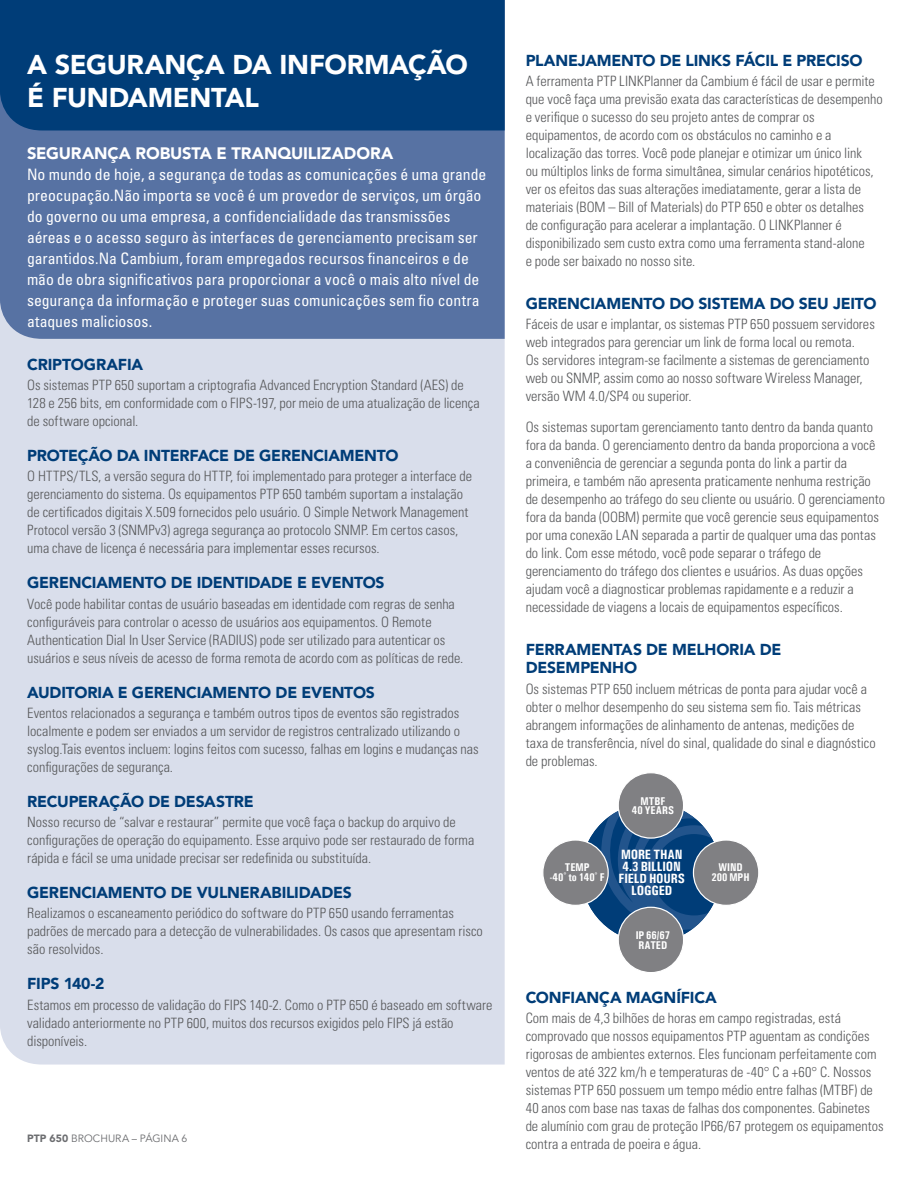
<style>
.page{position:relative;width:918px;height:1188px;background:#fff}
.page>*{position:absolute;margin:0;border:0;box-sizing:border-box;transform-origin:0 0}
.t1{font:900 27px/32.4px "Avenir LT Std";letter-spacing:-.01em;color:#fff}
.t2{font:900 16.5px "Avenir LT Std";letter-spacing:-.01em;color:#fff}
.t3{font:condensed 15.75px/21px "Univers LT Std";color:#fff}
.t4{font:900 15.75px/18.9px "Avenir LT Std";letter-spacing:-.015em;color:#003d78}
.t5{font:300 condensed 14.25px/18px "Univers LT Std";color:#57585a}
.t6{font:700 condensed 13.5px/12px "Univers";letter-spacing:-.01em;color:#fff;text-align:center}
.t7{font:700 condensed 11.25px/9.8px "Univers";color:#fff;text-align:center}
.t8{font:10.5px "Avenir LT Std";letter-spacing:.005em;color:#6c6d70}
.s1{font-weight:900}
</style>
<div class="page">
<div style="left:0;top:339px;width:505px;height:726px;background:#d9deeb"></div>
<div style="left:0;top:130px;width:505px;height:209px;background:#5772a3"></div>
<div style="left:0;top:0;width:505px;height:130px;background:#003d78"></div>
<svg style="left:588px;top:811px;width:126px;height:124px;background:#2f5f91"></svg>
<div style="left:618px;top:772px;width:66px;height:67px;background:#808083;border:1px solid #fff;border-radius:50%"></div>
<div style="left:542px;top:839px;width:67px;height:67px;background:#808083;border:1px solid #fff;border-radius:50%"></div>
<div style="left:693px;top:839px;width:66px;height:67px;background:#808083;border:1px solid #fff;border-radius:50%"></div>
<div style="left:618px;top:907px;width:66px;height:66px;background:#808083;border:1px solid #fff;border-radius:50%"></div>
<h1 class="t1" style="left:27px;top:49px;width:443px">A SEGURANÇA DA INFORMAÇÃO<br>É FUNDAMENTAL</h1>
<p class="t2" style="left:27px;top:143px;width:368px">SEGURANÇA ROBUSTA E TRANQUILIZADORA</p>
<p class="t3" style="left:27px;top:163px;width:461px">No mundo de hoje, a segurança de todas as comunicações é uma grande preocupação.Não importa se você é um provedor de serviços, um órgão do governo ou uma empresa, a confidencialidade das transmissões aéreas e o acesso seguro às interfaces de gerenciamento precisam ser garantidos.Na Cambium, foram empregados recursos financeiros e de mão de obra significativos para proporcionar a você o mais alto nível de segurança da informação e proteger suas comunicações sem fio contra ataques maliciosos.</p>
<p class="t4" style="left:27px;top:355px;width:117px">CRIPTOGRAFIA</p>
<p class="t5" style="left:27px;top:376px;width:454px">Os sistemas PTP 650 suportam a criptografia Advanced Encryption Standard (AES) de<br>128 e 256 bits, em conformidade com o FIPS-197, por meio de uma atualização de licença de software opcional.</p>
<p class="t4" style="left:27px;top:446px;width:373px">PROTEÇÃO DA INTERFACE DE GERENCIAMENTO</p>
<p class="t5" style="left:27px;top:467px;width:446px">O HTTPS/TLS, a versão segura do HTTP, foi implementado para proteger a interface de gerenciamento do sistema. Os equipamentos PTP 650 também suportam a instalação de certificados digitais X.509 fornecidos pelo usuário. O Simple Network Management Protocol versão 3 (SNMPv3) agrega segurança ao protocolo SNMP. Em certos casos, uma chave de licença é necessária para implementar esses recursos.</p>
<p class="t4" style="left:27px;top:573px;width:359px">GERENCIAMENTO DE IDENTIDADE E EVENTOS</p>
<p class="t5" style="left:27px;top:595px;width:438px">Você pode habilitar contas de usuário baseadas em identidade com regras de senha configuráveis para controlar o acesso de usuários aos equipamentos. O Remote Authentication Dial In User Service (RADIUS) pode ser utilizado para autenticar os usuários e seus níveis de acesso de forma remota de acordo com as políticas de rede.</p>
<p class="t4" style="left:27px;top:683px;width:349px">AUDITORIA E GERENCIAMENTO DE EVENTOS</p>
<p class="t5" style="left:27px;top:704px;width:453px">Eventos relacionados a segurança e também outros tipos de eventos são registrados localmente e podem ser enviados a um servidor de registros centralizado utilizando o syslog.Tais eventos incluem: logins feitos com sucesso, falhas em logins e mudanças nas configurações de segurança.</p>
<p class="t4" style="left:27px;top:792px;width:228px">RECUPERAÇÃO DE DESASTRE</p>
<p class="t5" style="left:27px;top:813px;width:449px">Nosso recurso de “salvar e restaurar” permite que você faça o backup do arquivo de configurações de operação do equipamento. Esse arquivo pode ser restaurado de forma rápida e fácil se uma unidade precisar ser redefinida ou substituída.</p>
<p class="t4" style="left:27px;top:883px;width:326px">GERENCIAMENTO DE VULNERABILIDADES</p>
<p class="t5" style="left:27px;top:904px;width:457px">Realizamos o escaneamento periódico do software do PTP 650 usando ferramentas padrões de mercado para a detecção de vulnerabilidades. Os casos que apresentam risco são resolvidos.</p>
<p class="t4" style="left:27px;top:974px;width:79px">FIPS 140-2</p>
<p class="t5" style="left:27px;top:996px;width:467px">Estamos em processo de validação do FIPS 140-2. Como o PTP 650 é baseado em software validado anteriormente no PTP 600, muitos dos recursos exigidos pelo FIPS já estão disponíveis.</p>
<p class="t8" style="left:27px;top:1132px;width:162px"><span class="s1">PTP 650</span> BROCHURA – PÁGINA 6</p>
<p class="t4" style="left:526px;top:51px;width:338px">PLANEJAMENTO DE LINKS FÁCIL E PRECISO</p>
<p class="t5" style="left:526px;top:72px;width:359px">A ferramenta PTP LINKPlanner da Cambium é fácil de usar e permite que você faça uma previsão exata das características de desempenho e verifique o sucesso do seu projeto antes de comprar os equipamentos, de acordo com os obstáculos no caminho e a localização das torres. Você pode planejar e otimizar um único link<br>ou múltiplos links de forma simultânea, simular cenários hipotéticos, ver os efeitos das suas alterações imediatamente, gerar a lista de materiais (BOM – Bill of Materials) do PTP 650 e obter os detalhes<br>de configuração para acelerar a implantação. O LINKPlanner é disponibilizado sem custo extra como uma ferramenta stand-alone<br>e pode ser baixado no nosso site.</p>
<p class="t4" style="left:526px;top:294px;width:352px">GERENCIAMENTO DO SISTEMA DO SEU JEITO</p>
<p class="t5" style="left:526px;top:315px;width:351px">Fáceis de usar e implantar, os sistemas PTP 650 possuem servidores web integrados para gerenciar um link de forma local ou remota.<br>Os servidores integram-se facilmente a sistemas de gerenciamento web ou SNMP, assim como ao nosso software Wireless Manager, versão WM 4.0/SP4 ou superior.</p>
<p class="t5" style="left:526px;top:418px;width:361px">Os sistemas suportam gerenciamento tanto dentro da banda quanto fora da banda. O gerenciamento dentro da banda proporciona a você a conveniência de gerenciar a segunda ponta do link a partir da primeira, e também não apresenta praticamente nenhuma restrição de desempenho ao tráfego do seu cliente ou usuário. O gerenciamento fora da banda (OOBM) permite que você gerencie seus equipamentos por uma conexão LAN separada a partir de qualquer uma das pontas do link. Com esse método, você pode separar o tráfego de gerenciamento do tráfego dos clientes e usuários. As duas opções ajudam você a diagnosticar problemas rapidamente e a reduzir a necessidade de viagens a locais de equipamentos específicos.</p>
<p class="t4" style="left:526px;top:640px;width:257px">FERRAMENTAS DE MELHORIA DE<br>DESEMPENHO</p>
<p class="t5" style="left:526px;top:680px;width:352px">Os sistemas PTP 650 incluem métricas de ponta para ajudar você a obter o melhor desempenho do seu sistema sem fio. Tais métricas abrangem informações de alinhamento de antenas, medições de taxa de transferência, nível do sinal, qualidade do sinal e diagnóstico de problemas.</p>
<p class="t7" style="left:550px;top:862px;width:56px">TEMP<br>-40<sup>°</sup> to 140<sup>°</sup> F</p>
<p class="t7" style="left:632px;top:796px;width:44px">MTBF<br>40 YEARS</p>
<p class="t6" style="left:619px;top:849px;width:68px">MORE THAN<br>4.3 BILLION<br>FIELD HOURS<br>LOGGED</p>
<p class="t7" style="left:636px;top:930px;width:36px;text-align:left">IP 66/67<br>RATED</p>
<p class="t7" style="left:711px;top:862px;width:40px">WIND<br>200 MPH</p>
<p class="t4" style="left:526px;top:988px;width:193px">CONFIANÇA MAGNÍFICA</p>
<p class="t5" style="left:526px;top:1009px;width:359px">Com mais de 4,3 bilhões de horas em campo registradas, está comprovado que nossos equipamentos PTP aguentam as condições rigorosas de ambientes externos. Eles funcionam perfeitamente com ventos de até 322 km/h e temperaturas de -40° C a +60° C. Nossos sistemas PTP 650 possuem um tempo médio entre falhas (MTBF) de 40 anos com base nas taxas de falhas dos componentes. Gabinetes de alumínio com grau de proteção IP66/67 protegem os equipamentos contra a entrada de poeira e água.</p>
</div>
